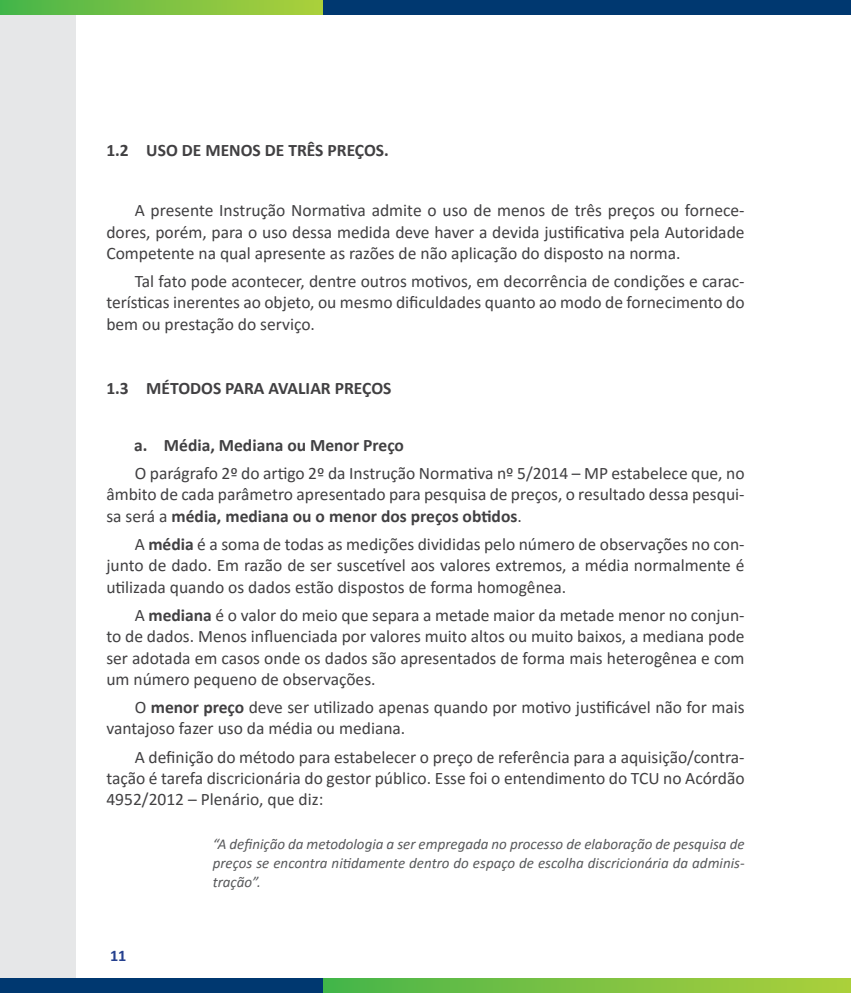
<style>
.page{position:relative;width:851px;height:993px;background:#fff}
.page>*{position:absolute;margin:0;border:0;box-sizing:border-box;transform-origin:0 0}
.t1{font:17.5px/21.2px "Calibri";color:#414042;text-align:justify}
.t2{font:700 17.5px "Calibri";color:#414042}
.t3{font:700 16.25px "Calibri";color:#25408f}
.t4{font:italic 15px/18.8px "Calibri";color:#58595b;text-align:justify}
.s1{font-weight:700}
</style>
<div class="page">
<div style="left:0;top:14px;width:76px;height:964px;background:#e6e7e8"></div>
<div style="left:322px;top:0;width:528px;height:14px;background:#003870"></div>
<svg style="left:322px;top:978px;width:528px;height:14px;background:#7ac142"></svg>
<svg style="left:0;top:0;width:322px;height:14px;background:#7ac242"></svg>
<div style="left:0;top:978px;width:322px;height:14px;background:#003870"></div>
<p class="t2" style="left:106px;top:138px;width:284px">1.2 USO DE MENOS DE TRÊS PREÇOS.</p>
<p class="t1" style="left:106px;top:199px;width:639px;text-indent:28px">A presente Instrução Normativa admite o uso de menos de três preços ou fornece&shy;dores, porém, para o uso dessa medida deve haver a devida justificativa pela Autoridade Competente na qual apresente as razões de não aplicação do disposto na norma.</p>
<p class="t1" style="left:106px;top:270px;width:639px;text-indent:28px">Tal fato pode acontecer, dentre outros motivos, em decorrência de condições e carac&shy;terísticas inerentes ao objeto, ou mesmo dificuldades quanto ao modo de fornecimento do bem ou prestação do serviço.</p>
<p class="t2" style="left:106px;top:375px;width:286px">1.3 MÉTODOS PARA AVALIAR PREÇOS</p>
<p class="t2" style="left:134px;top:432px;width:271px">a. Média, Mediana ou Menor Preço</p>
<p class="t1" style="left:106px;top:462px;width:639px;text-indent:28px">O parágrafo 2º do artigo 2º da Instrução Normativa nº 5/2014 – MP estabelece que, no âmbito de cada parâmetro apresentado para pesquisa de preços, o resultado dessa pesqui&shy;sa será a <span class="s1">média, mediana ou o menor dos preços obtidos</span>.</p>
<p class="t1" style="left:106px;top:533px;width:639px;text-indent:28px">A <span class="s1">média</span> é a soma de todas as medições divididas pelo número de observações no con&shy;junto de dado. Em razão de ser suscetível aos valores extremos, a média normalmente é utilizada quando os dados estão dispostos de forma homogênea.</p>
<p class="t1" style="left:106px;top:604px;width:639px;text-indent:28px">A <span class="s1">mediana</span> é o valor do meio que separa a metade maior da metade menor no conjun&shy;to de dados. Menos influenciada por valores muito altos ou muito baixos, a mediana pode ser adotada em casos onde os dados são apresentados de forma mais heterogênea e com um número pequeno de observações.</p>
<p class="t1" style="left:106px;top:696px;width:639px;text-indent:28px">O <span class="s1">menor preço</span> deve ser utilizado apenas quando por motivo justificável não for mais vantajoso fazer uso da média ou mediana.</p>
<p class="t1" style="left:106px;top:745px;width:639px;text-indent:28px">A definição do método para estabelecer o preço de referência para a aquisição/contra&shy;tação é tarefa discricionária do gestor público. Esse foi o entendimento do TCU no Acórdão 4952/2012 – Plenário, que diz:</p>
<p class="t4" style="left:213px;top:833px;width:533px">“A definição da metodologia a ser empregada no processo de elaboração de pesquisa de preços se encontra nitidamente dentro do espaço de escolha discricionária da adminis&shy;tração”.</p>
<p class="t3" style="left:110px;top:943px;width:18px">11</p>
</div>
